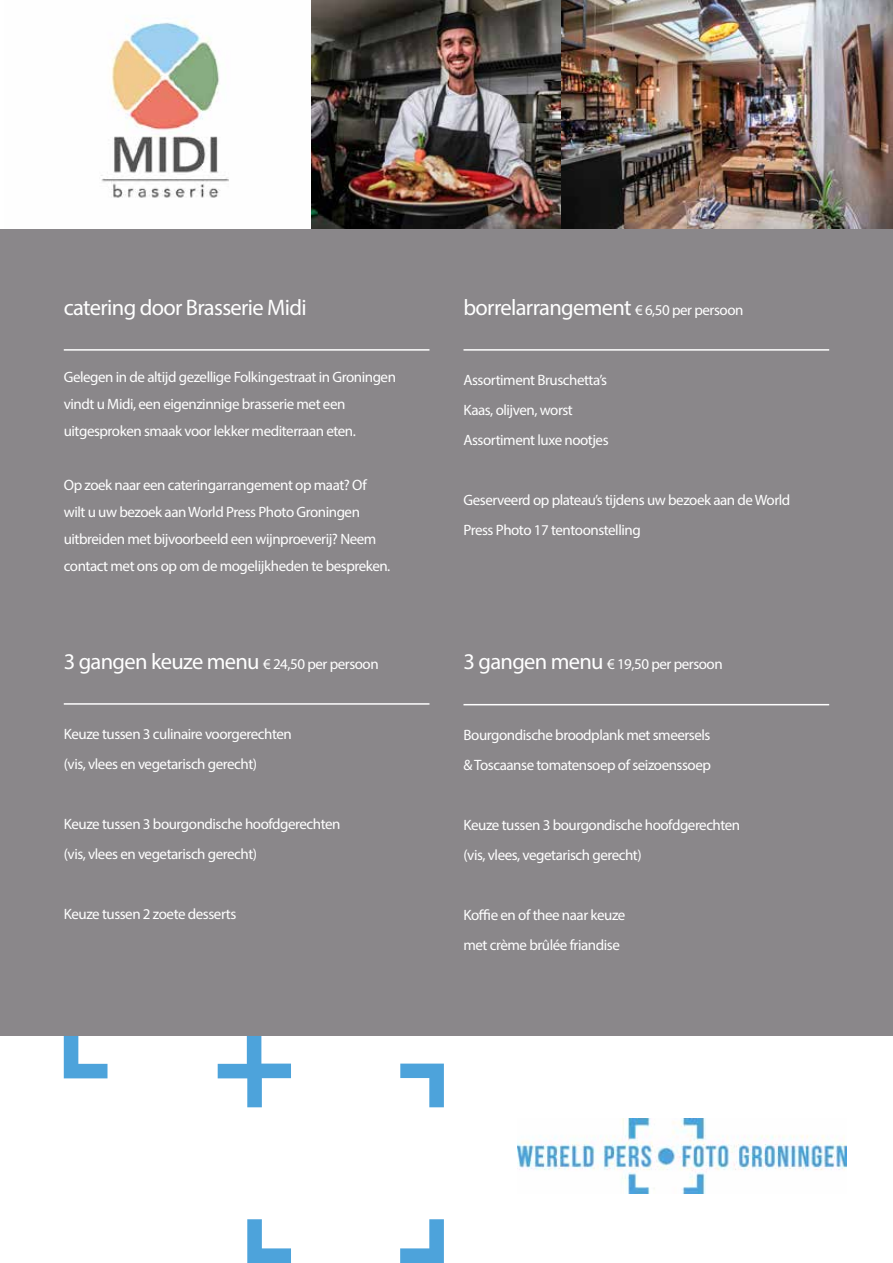
<style>
.page{position:relative;width:893px;height:1263px;background:#fff}
.page>*{position:absolute;margin:0;border:0;box-sizing:border-box;transform-origin:0 0}
.t1{font:55.65px "Myriad Pro";letter-spacing:.02em;color:#fff}
.t2{font:22.5px "Myriad Pro";letter-spacing:-.03em;color:#fff}
.t3{font:15px/30px "Myriad Pro";letter-spacing:-.03em;color:#fff}
.s1{font-size:15px}
.s2{font-size:22.5px}
</style>
<div class="page">
<div style="left:0;top:227px;width:893px;height:809px;background:#8a878a"></div>
<svg style="left:247px;top:1219px;width:44px;height:44px"></svg>
<svg style="left:400px;top:1219px;width:44px;height:44px"></svg>
<svg style="left:400px;top:1063px;width:44px;height:44px"></svg>
<svg style="left:64px;top:1036px;width:43px;height:42px"></svg>
<svg style="left:218px;top:1036px;width:73px;height:71px"></svg>
<img style="left:5px;top:20px;width:306px;height:208px">
<img style="left:561px;top:0;width:332px;height:228px">
<img style="left:311px;top:0;width:250px;height:228px">
<img style="left:517px;top:1118px;width:330px;height:75px">
<hr style="left:64px;top:349px;width:365px;height:2px;background:#fff">
<hr style="left:64px;top:703px;width:365px;height:2px;background:#fff">
<hr style="left:463px;top:349px;width:366px;height:2px;background:#fff">
<hr style="left:463px;top:704px;width:366px;height:1px;background:#fff">
<h1 class="t1" style="left:67px;top:253px;width:280px">Exhibition</h1>
<h2 class="t2" style="left:64px;top:293px;width:244px">catering door Brasserie Midi</h2>
<p class="t3" style="left:64px;top:363px;width:334px;line-height:27px">Gelegen in de altijd gezellige Folkingestraat in Groningen vindt u Midi, een eigenzinnige brasserie met een uitgesproken smaak voor lekker mediterraan eten.</p>
<p class="t3" style="left:64px;top:471px;width:328px;line-height:27px">Op zoek naar een cateringarrangement op maat? Of wilt u uw bezoek aan World Press Photo Groningen uitbreiden met bijvoorbeeld een wijnproeverij? Neem contact met ons op om de mogelijkheden te bespreken.</p>
<h2 class="t2" style="left:64px;top:647px;width:316px">3 gangen keuze menu <span class="s1">€ 24,50 per persoon</span></h2>
<p class="t3" style="left:64px;top:719px;width:230px">Keuze tussen 3 culinaire voorgerechten (vis, vlees en vegetarisch gerecht)</p>
<p class="t3" style="left:64px;top:809px;width:278px">Keuze tussen 3 bourgondische hoofdgerechten (vis, vlees en vegetarisch gerecht)</p>
<p class="t3" style="left:64px;top:899px;width:174px">Keuze tussen 2 zoete desserts</p>
<h2 class="t2" style="left:463px;top:293px;width:281px">borrelarrangement <span class="s1">€ 6,50 per persoon</span></h2>
<p class="t3" style="left:463px;top:365px;width:147px">Assortiment Bruschetta’s<br>Kaas, olijven, worst<br>Assortiment luxe nootjes</p>
<p class="t3" style="left:463px;top:485px;width:328px">Geserveerd op plateau’s tijdens uw bezoek aan de World<br>Press Photo 17 tentoonstelling</p>
<p class="t3" style="left:463px;top:649px;width:261px"><span class="s2">3 gangen menu</span> € 19,50 per persoon</p>
<p class="t3" style="left:463px;top:720px;width:249px">Bourgondische broodplank met smeersels &amp; Toscaanse tomatensoep of seizoenssoep</p>
<p class="t3" style="left:463px;top:810px;width:278px">Keuze tussen 3 bourgondische hoofdgerechten (vis, vlees, vegetarisch gerecht)</p>
<p class="t3" style="left:463px;top:900px;width:163px">Koffie en of thee naar keuze met crème brûlée friandise</p>
</div>
